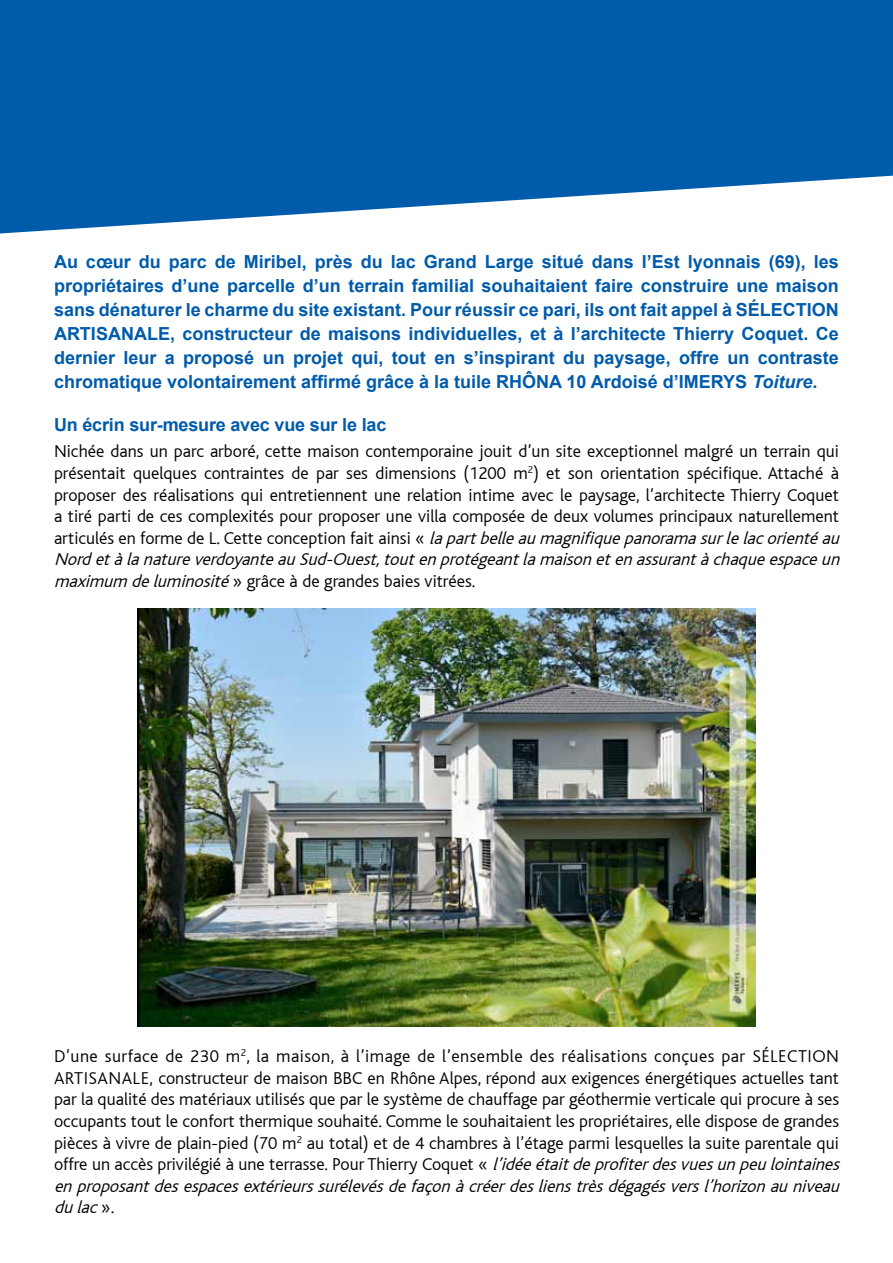
<style>
.page{position:relative;width:893px;height:1263px;background:#fff}
.page>*{position:absolute;margin:0;border:0;box-sizing:border-box;transform-origin:0 0}
.t1{font:300 18px/21.6px "Bliss";color:#000}
.t2{font:700 18px/24px "Arial";color:#005baa;text-align:justify}
.t3{font:300 18px/21.6px "Bliss";letter-spacing:.025em;color:#000}
.s1{font-style:italic}
</style>
<div class="page">
<svg style="left:0;top:0;width:893px;height:233px;background:#1f6eb4"></svg>
<img style="left:138px;top:608px;width:617px;height:418px">
<p class="t2" style="left:54px;top:251px;width:786px">Au cœur du parc de Miribel, près du lac Grand Large situé dans l’Est lyonnais (69), les propriétaires d’une parcelle d’un terrain familial souhaitaient faire construire une maison sans dénaturer le charme du site existant. Pour réussir ce pari, ils ont fait appel à Sélection Artisanale</p>
<p class="t2" style="left:54px;top:322px;width:786px;text-indent:116px">, constructeur de maisons individuelles, et à l’architecte Thierry Coquet. Ce dernier leur a proposé un projet qui, tout en s’inspirant du paysage, offre un contraste chromatique volontairement affirmé grâce à la tuile RHÔNA 10 Ardoisé d’IMERYS <span class="s1">Toiture</span>.</p>
<p class="t2" style="left:54px;top:414px;width:334px">Un écrin sur-mesure avec vue sur le lac</p>
<p class="t1" style="left:54px;top:441px;width:792px">Nichée dans un parc arboré, cette maison contemporaine jouit d’un site exceptionnel malgré un terrain qui présentait quelques contraintes de par ses dimensions (1200 m<sup>2</sup>) et son orientation spécifique. Attaché à proposer des réalisations qui entretiennent une relation intime avec le paysage, l’architecte Thierry Coquet a tiré parti de ces complexités pour proposer une villa composée de deux volumes principaux naturellement a rt i c u l é s e n fo r m e d e L . C e t t e c o n c e p t i o n fa i t a i n s i « <span class="s1">lapartbelleaumagnifiquepanoramasurlelacorientéau NordetàlanatureverdoyanteauSud-Ouest,toutenprotégeantlamaisonetenassurantàchaqueespaceun maximum deluminosité</span>» grâce à de grandes baies vitrées.</p>
<p class="t3" style="left:54px;top:1046px;width:772px">D’une surface de 230 m<sup>2</sup>, la maison, à l’image de l’ensemble des réalisations conçues par Sélection<br>Artisanal</p>
<p class="t1" style="left:54px;top:1067px;width:792px;text-indent:87px">e, constructeur de maison BBC en Rhône Alpes, répond aux exigences énergétiques actuelles tant par la qualité des matériaux utilisés que par le système de chauffage par géothermie verticale qui procure à ses occupants tout le confort thermique souhaité. Comme le souhaitaient les propriétaires, elle dispose de grandes pièces à vivre de plain-pied (70 m<sup>2</sup> au total) et de 4 chambres à l’étage parmi lesquelles la suite parentale qui offre un accès privilégié à une terrasse. Pour Thierry Coquet « <span class="s1">l’idéeétaitdeprofiterdesvuesunpeulointaines enproposantdesespacesextérieurssurélevésdefaçonàcréerdeslienstrèsdégagésversl’horizonauniveau dulac</span>» .</p>
</div>
